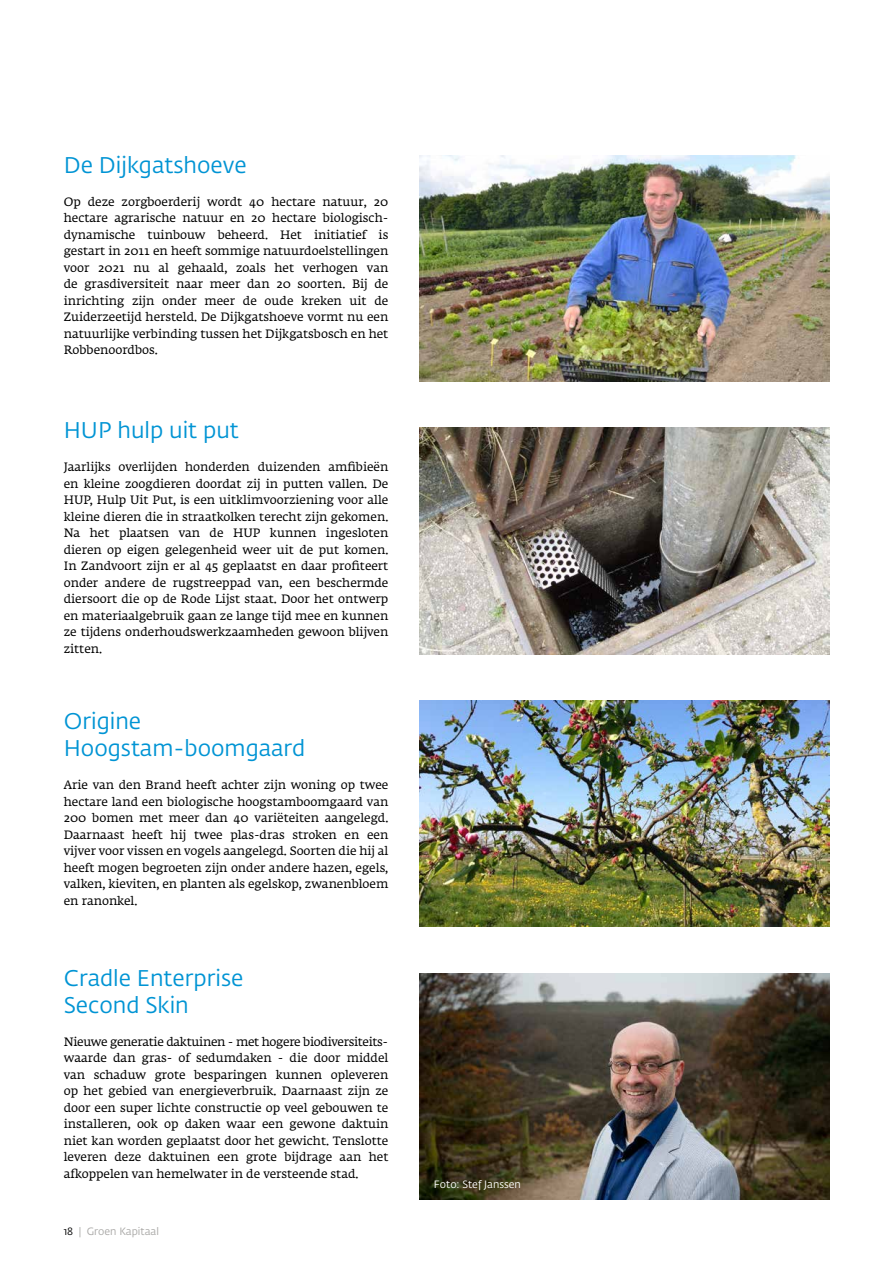
<style>
.page{position:relative;width:893px;height:1263px;background:#fff}
.page>*{position:absolute;margin:0;border:0;box-sizing:border-box;transform-origin:0 0}
.t1{font:22.5px/27px "Fedra Sans Std";color:#0094d4}
.t2{font:12px/16.5px "Fedra Serif A Std";color:#000;text-align:justify}
.t3{font:10.5px "Fedra Sans Std";color:#fff}
.t4{font:10.5px "Fedra Sans Std";color:#a9a8a6}
.s1{color:#000}
</style>
<div class="page">
<img style="left:419px;top:155px;width:410px;height:226px">
<img style="left:419px;top:700px;width:410px;height:226px">
<img style="left:419px;top:428px;width:410px;height:226px">
<img style="left:419px;top:973px;width:410px;height:226px">
<h1 class="t1" style="left:64px;top:152px;width:184px">De Dijkgatshoeve</h1>
<p class="t2" style="left:64px;top:194px;width:326px">Op deze zorgboerderij wordt 40 hectare natuur, 20 hectare agrarische natuur en 20 hectare biologisch&shy;dynamische tuinbouw beheerd. Het initiatief is gestart in 2011 en heeft sommige natuurdoelstellingen voor 2021 nu al gehaald, zoals het verhogen van de grasdiversiteit naar meer dan 20 soorten. Bij de inrichting zijn onder meer de oude kreken uit de Zuiderzeetijd hersteld. De Dijkgatshoeve vormt nu een natuurlijke verbinding tussen het Dijkgatsbosch en het Robbenoordbos.</p>
<h1 class="t1" style="left:64px;top:417px;width:177px">HUP hulp uit put</h1>
<p class="t2" style="left:64px;top:460px;width:326px">Jaarlijks overlijden honderden duizenden amfibieën en kleine zoogdieren doordat zij in putten vallen. De HUP, Hulp Uit Put, is een uitklimvoorziening voor alle kleine dieren die in straatkolken terecht zijn gekomen.<br>Na het plaatsen van de HUP kunnen ingesloten dieren op eigen gelegenheid weer uit de put komen.<br>In Zandvoort zijn er al 45 geplaatst en daar profiteert onder andere de rugstreeppad van, een beschermde diersoort die op de Rode Lijst staat. Door het ontwerp en materiaalgebruik gaan ze lange tijd mee en kunnen ze tijdens onderhoudswerkzaamheden gewoon blijven zitten.</p>
<h1 class="t1" style="left:64px;top:708px;width:243px">Origine<br>Hoogstam-boomgaard</h1>
<p class="t2" style="left:64px;top:778px;width:326px">Arie van den Brand heeft achter zijn woning op twee hectare land een biologische hoogstamboomgaard van 200 bomen met meer dan 40 variëteiten aangelegd.<br>Daarnaast heeft hij twee plas-dras stroken en een vijver voor vissen en vogels aangelegd. Soorten die hij al heeft mogen begroeten zijn onder andere hazen, egels, valken, kieviten, en planten als egelskop, zwanenbloem en ranonkel.</p>
<h1 class="t1" style="left:64px;top:965px;width:181px">Cradle Enterprise<br>Second Skin</h1>
<p class="t2" style="left:64px;top:1034px;width:326px">Nieuwe generatie daktuinen - met hogere biodiversiteits&shy;waarde dan gras- of sedumdaken - die door middel van schaduw grote besparingen kunnen opleveren op het gebied van energieverbruik. Daarnaast zijn ze door een super lichte constructie op veel gebouwen te installeren, ook op daken waar een gewone daktuin niet kan worden geplaatst door het gewicht. Tenslotte leveren deze daktuinen een grote bijdrage aan het afkoppelen van hemelwater in de versteende stad.</p>
<p class="t4" style="left:64px;top:1225px;width:97px"><span class="s1">18</span> | Groen Kapitaal</p>
<p class="t3" style="left:434px;top:1178px;width:88px">Foto: Stef Janssen</p>
</div>
